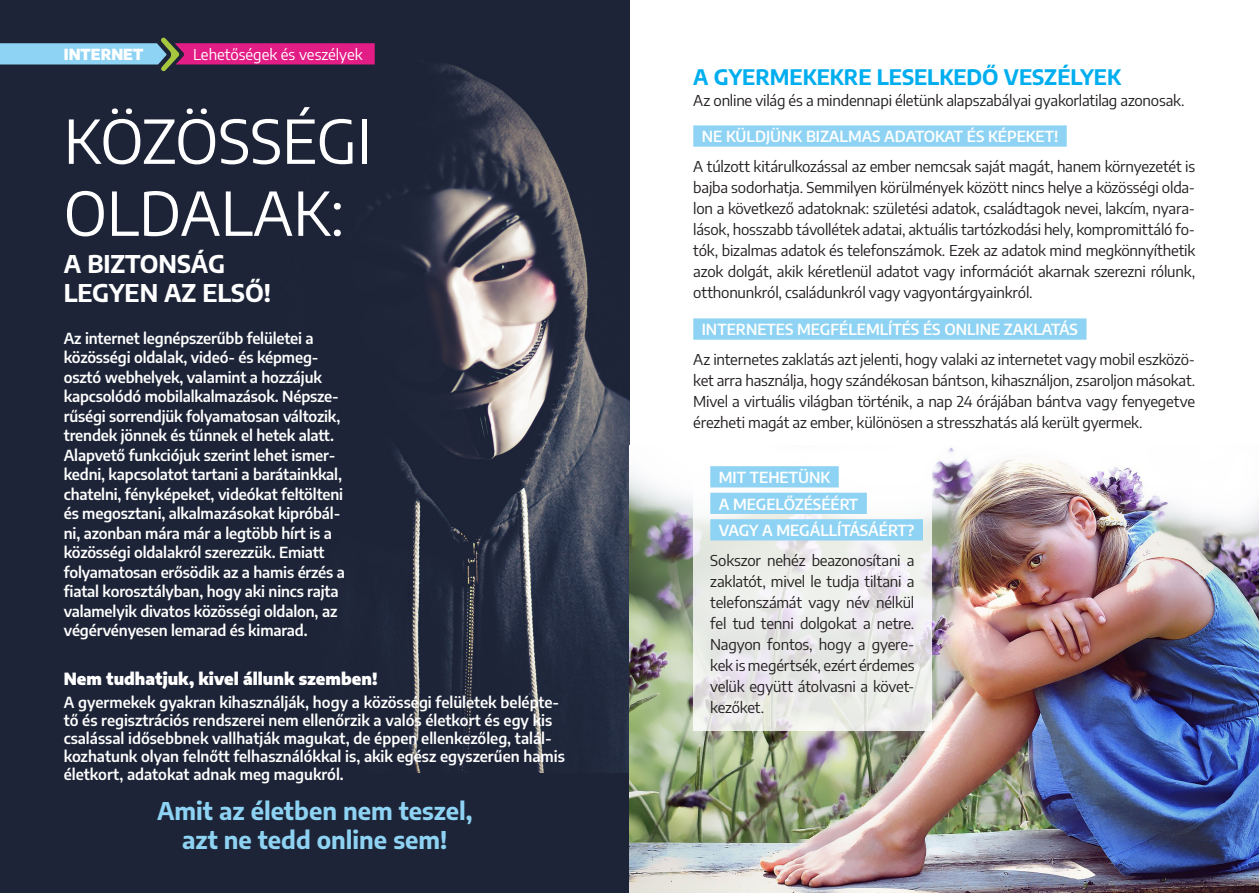
<style>
.page{position:relative;width:1259px;height:893px;background:#fff}
.page>*{position:absolute;margin:0;border:0;box-sizing:border-box;transform-origin:0 0}
.t1{font:60px "Encode Sans";color:#fff}
.t2{font:700 24px "Encode Sans";color:#8ed3f3}
.t3{font:700 24px "Encode Sans";color:#fff}
.t4{font:700 21px "Encode Sans";color:#00aeef}
.t5{font:900 16.5px "Encode Sans";color:#fff}
.Kenyer{font:15px/21px "Encode Sans";letter-spacing:-.015em;color:#231f20;text-align:justify}
.Kiscím{font:600 15px/19.5px "Encode Sans";letter-spacing:-.01em;color:#fff}
.t6{font:15px "Encode Sans";color:#fff}
.t7{font:900 15px "Encode Sans";color:#fff}
</style>
<div class="page">
<div style="left:0;top:0;width:629px;height:893px;background:#1d2437"></div>
<img style="left:369px;top:64px;width:260px;height:708px">
<img style="left:629px;top:447px;width:630px;height:446px">
<div style="left:693px;top:125px;width:373px;height:22px;background:#8ed3f3"></div>
<div style="left:693px;top:318px;width:393px;height:22px;background:#8ed3f3"></div>
<svg style="left:693px;top:451px;width:238px;height:280px;fill:#ecedeb"></svg>
<div style="left:710px;top:466px;width:128px;height:21px;background:#8ed3f3"></div>
<div style="left:710px;top:493px;width:157px;height:21px;background:#8ed3f3"></div>
<div style="left:710px;top:519px;width:213px;height:21px;background:#8ed3f3"></div>
<svg style="left:0;top:37px;width:375px;height:35px"></svg>
<p class="t7" style="left:64px;top:43px;width:81px">INTERNET</p>
<p class="t6" style="left:193px;top:44px;width:171px">Lehetőségek és veszélyek</p>
<p class="t1" style="left:64px;top:100px;width:310px">KÖZÖSSÉGI</p>
<p class="t1" style="left:64px;top:172px;width:282px">OLDALAK:</p>
<p class="t3" style="left:64px;top:246px;width:163px">A BIZTONSÁG</p>
<p class="t3" style="left:64px;top:275px;width:209px">LEGYEN AZ ELSŐ!</p>
<p class="Kiscím" style="left:64px;top:327px;width:283px">Az internet legnépszerűbb felületei a közösségi oldalak, videó- és képmeg&shy;osztó webhelyek, valamint a hozzájuk kapcsolódó mobilalkalmazások. Népsze&shy;rűségi sorrendjük folyamatosan változik, trendek jönnek és tűnnek el hetek alatt.<br>Alapvető funkciójuk szerint lehet ismer&shy;kedni, kapcsolatot tartani a barátainkkal, chatelni, fényképeket, videókat feltölteni és megosztani, alkalmazásokat kipróbál&shy;ni, azonban mára már a legtöbb hírt is a közösségi oldalakról szerezzük. Emiatt folyamatosan erősödik az a hamis érzés a fiatal korosztályban, hogy aki nincs rajta valamelyik divatos közösségi oldalon, az végérvényesen lemarad és kimarad.</p>
<p class="t5" style="left:64px;top:666px;width:315px">Nem tudhatjuk, kivel állunk szemben!</p>
<p class="Kiscím" style="left:64px;top:692px;width:502px;line-height:18px">A gyermekek gyakran kihasználják, hogy a közösségi felületek belépte&shy;tő és regisztrációs rendszerei nem ellenőrzik a valós életkort és egy kis csalással idősebbnek vallhatják magukat, de éppen ellenkezőleg, talál&shy;kozhatunk olyan felnőtt felhasználókkal is, akik egész egyszerűen hamis életkort, adatokat adnak meg magukról.</p>
<p class="t2" style="left:157px;top:793px;width:317px">Amit az életben nem teszel,</p>
<p class="t2" style="left:182px;top:822px;width:267px">azt ne tedd online sem!</p>
<p class="t4" style="left:693px;top:62px;width:429px">A GYERMEKEKRE LESELKEDŐ VESZÉLYEK</p>
<p class="Kenyer" style="left:693px;top:90px;width:493px">Az online világ és a mindennapi életünk alapszabályai gyakorlatilag azonosak.</p>
<p class="Kiscím" style="left:702px;top:126px;width:358px">NE KÜLDJÜNK BIZALMAS ADATOKAT ÉS KÉPEKET!</p>
<p class="Kenyer" style="left:693px;top:155px;width:503px">A túlzott kitárulkozással az ember nemcsak saját magát, hanem környezetét is bajba sodorhatja. Semmilyen körülmények között nincs helye a közösségi olda&shy;lon a következő adatoknak: születési adatok, családtagok nevei, lakcím, nyara&shy;lások, hosszabb távollétek adatai, aktuális tartózkodási hely, kompromittáló fo&shy;tók, bizalmas adatok és telefonszámok. Ezek az adatok mind megkönnyíthetik azok dolgát, akik kéretlenül adatot vagy információt akarnak szerezni rólunk, otthonunkról, családunkról vagy vagyontárgyainkról.</p>
<p class="Kiscím" style="left:702px;top:319px;width:378px">INTERNETES MEGFÉLEMLÍTÉS ÉS ONLINE ZAKLATÁS</p>
<p class="Kenyer" style="left:693px;top:348px;width:503px">Az internetes zaklatás azt jelenti, hogy valaki az internetet vagy mobil eszközö&shy;ket arra használja, hogy szándékosan bántson, kihasználjon, zsaroljon másokat.<br>Mivel a virtuális világban történik, a nap 24 órájában bántva vagy fenyegetve érezheti magát az ember, különösen a stresszhatás alá került gyermek.</p>
<p class="Kiscím" style="left:719px;top:467px;width:113px">MIT TEHETÜNK</p>
<p class="Kiscím" style="left:719px;top:494px;width:141px">A MEGELŐZÉSÉÉRT</p>
<p class="Kiscím" style="left:719px;top:520px;width:197px">VAGY A MEGÁLLÍTÁSÁÉRT?</p>
<p class="Kenyer" style="left:710px;top:549px;width:206px">Sokszor nehéz beazonosítani a zaklatót, mivel le tudja tiltani a telefonszámát vagy név nélkül fel tud tenni dolgokat a netre.<br>Nagyon fontos, hogy a gyere&shy;kek is megértsék, ezért érdemes velük együtt átolvasni a követ&shy;kezőket.</p>
</div>
